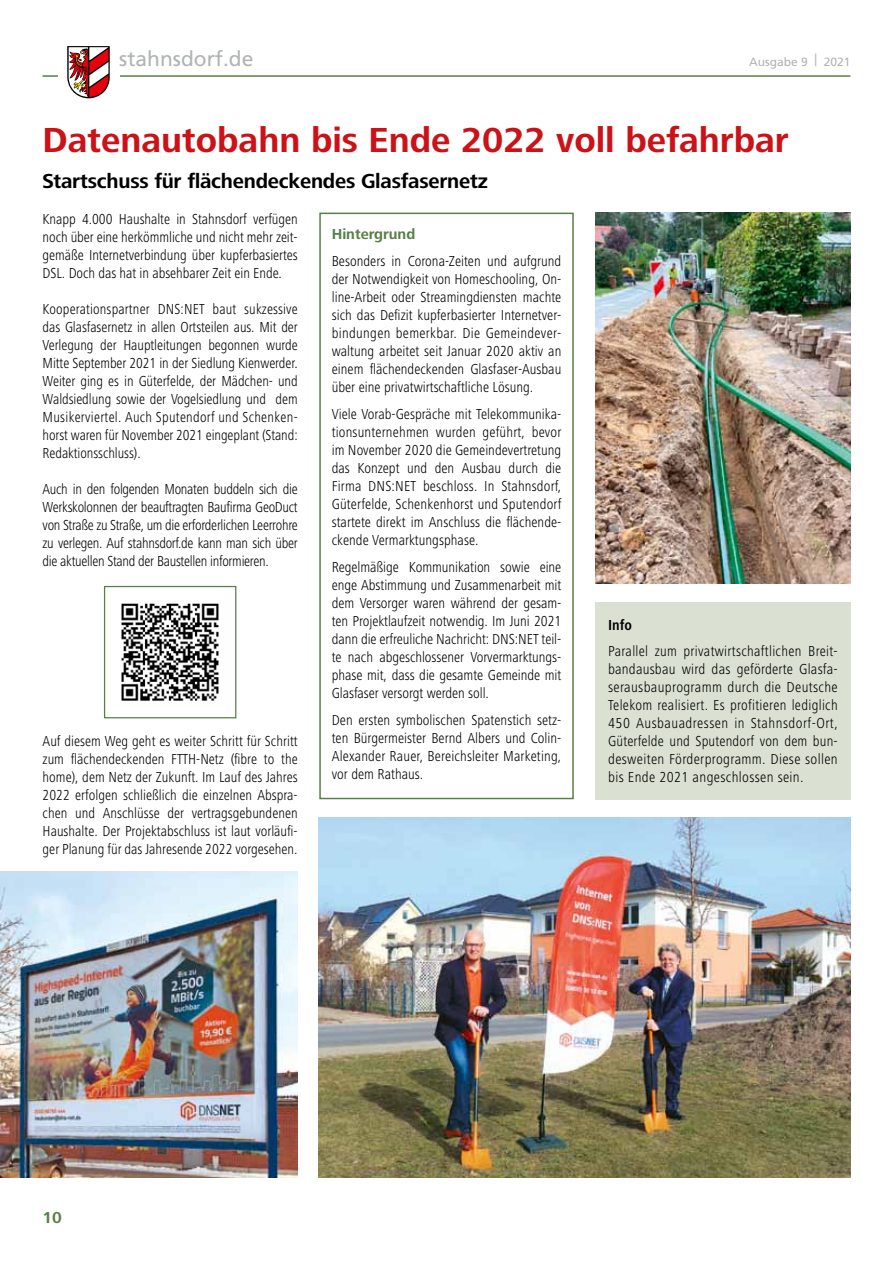
<style>
.page{position:relative;width:893px;height:1263px;background:#fff}
.page>*{position:absolute;margin:0;border:0;box-sizing:border-box;transform-origin:0 0}
.t1{font:700 36px "Frutiger Next LT";color:#cc1216}
.t2{font:700 21px "Frutiger Next LT";letter-spacing:-.01em;color:#000}
.t3{font:21px "Frutiger";color:#b1b4b4}
.t4{font:700 16.5px "Frutiger Next LT";color:#588046}
.t5{font:300 condensed 15px/18px "Frutiger Next LT";color:#000;text-align:justify}
.t6{font:700 15px "Frutiger Next LT";color:#588046}
.t7{font:700 condensed 15px "Frutiger Next LT";color:#000}
.t8{font:12px "Frutiger";color:#b1b4b4}
.s1{font-size:16.8px}
</style>
<div class="page">
<hr style="left:43px;top:75px;width:807px;height:2px;background:#588046">
<div style="left:58px;top:71px;width:61px;height:10px;background:#fff"></div>
<svg style="left:67px;top:46px;width:43px;height:52px"></svg>
<img style="left:595px;top:212px;width:255px;height:372px">
<div style="left:595px;top:602px;width:255px;height:198px;background:#dae1d2"></div>
<img style="left:319px;top:818px;width:531px;height:360px">
<img style="left:0;top:872px;width:298px;height:306px">
<div style="left:104px;top:586px;width:132px;height:132px;border:1px solid #588046"></div>
<img style="left:121px;top:603px;width:98px;height:98px">
<div style="left:319px;top:213px;width:255px;height:586px;border:2px solid #588046"></div>
<h2 class="t3" style="left:119px;top:46px;width:136px">stahnsdorf.de</h2>
<p class="t8" style="left:749px;top:55px;width:103px">Ausgabe 9 <span class="s1">|</span> 2021</p>
<h1 class="t1" style="left:43px;top:120px;width:748px">Datenautobahn bis Ende 2022 voll befahrbar</h1>
<h2 class="t2" style="left:42px;top:169px;width:447px">Startschuss für flächendeckendes Glasfasernetz</h2>
<p class="t5" style="left:43px;top:210px;width:257px">Knapp 4.000 Haushalte in Stahnsdorf verfügen noch über eine herkömmliche und nicht mehr zeit&shy;gemäße Internetverbindung über kupferbasiertes DSL. Doch das hat in absehbarer Zeit ein Ende.</p>
<p class="t5" style="left:43px;top:300px;width:257px">Kooperationspartner DNS:NET baut sukzessive das Glasfasernetz in allen Ortsteilen aus. Mit der Verlegung der Hauptleitungen begonnen wurde Mitte September 2021 in der Siedlung Kienwerder.<br>Weiter ging es in Güterfelde, der Mädchen- und Waldsiedlung sowie der Vogelsiedlung und dem Musikerviertel. Auch Sputendorf und Schenken&shy;horst waren für November 2021 eingeplant (Stand:<br>Redaktionsschluss).</p>
<p class="t5" style="left:43px;top:480px;width:257px">Auch in den folgenden Monaten buddeln sich die Werkskolonnen der beauftragten Baufirma GeoDuct von Straße zu Straße, um die erforderlichen Leerrohre zu verlegen. Auf stahnsdorf.de kann man sich über die aktuellen Stand der Baustellen informieren.</p>
<p class="t6" style="left:332px;top:226px;width:85px">Hintergrund</p>
<p class="t5" style="left:332px;top:252px;width:231px">Besonders in Corona-Zeiten und aufgrund der Notwendigkeit von Homeschooling, On&shy;line-Arbeit oder Streamingdiensten machte sich das Defizit kupferbasierter Internetver&shy;bindungen bemerkbar. Die Gemeindever&shy;waltung arbeitet seit Januar 2020 aktiv an einem flächendeckenden Glasfaser-Ausbau über eine privatwirtschaftliche Lösung.</p>
<p class="t5" style="left:332px;top:405px;width:231px">Viele Vorab-Gespräche mit Telekommunika&shy;tionsunternehmen wurden geführt, bevor im November 2020 die Gemeindevertretung das Konzept und den Ausbau durch die Firma DNS:NET beschloss. In Stahnsdorf, Güterfelde, Schenkenhorst und Sputendorf startete direkt im Anschluss die flächende&shy;ckende Vermarktungsphase.</p>
<p class="t5" style="left:332px;top:558px;width:231px">Regelmäßige Kommunikation sowie eine enge Abstimmung und Zusammenarbeit mit dem Versorger waren während der gesam&shy;ten Projektlaufzeit notwendig. Im Juni 2021 dann die erfreuliche Nachricht: DNS:NET teil&shy;te nach abgeschlossener Vorvermarktungs&shy;phase mit, dass die gesamte Gemeinde mit Glasfaser versorgt werden soll.</p>
<p class="t5" style="left:332px;top:711px;width:231px">Den ersten symbolischen Spatenstich setz&shy;ten Bürgermeister Bernd Albers und Colin-Alexander Rauer, Bereichsleiter Marketing, vor dem Rathaus.</p>
<p class="t5" style="left:43px;top:732px;width:257px">Auf diesem Weg geht es weiter Schritt für Schritt zum flächendeckenden FTTH-Netz (fibre to the home), dem Netz der Zukunft. Im Lauf des Jahres 2022 erfolgen schließlich die einzelnen Abspra&shy;chen und Anschlüsse der vertragsgebundenen Haushalte. Der Projektabschluss ist laut vorläufi&shy;ger Planung für das Jahresende 2022 vorgesehen.</p>
<p class="t7" style="left:608px;top:617px;width:25px">Info</p>
<p class="t5" style="left:608px;top:642px;width:231px">Parallel zum privatwirtschaftlichen Breit&shy;bandausbau wird das geförderte Glasfa&shy;serausbauprogramm durch die Deutsche Telekom realisiert. Es profitieren lediglich 450 Ausbauadressen in Stahnsdorf-Ort, Güterfelde und Sputendorf von dem bun&shy;desweiten Förderprogramm. Diese sollen bis Ende 2021 angeschlossen sein.</p>
<p class="t4" style="left:43px;top:1208px;width:21px">10</p>
</div>
